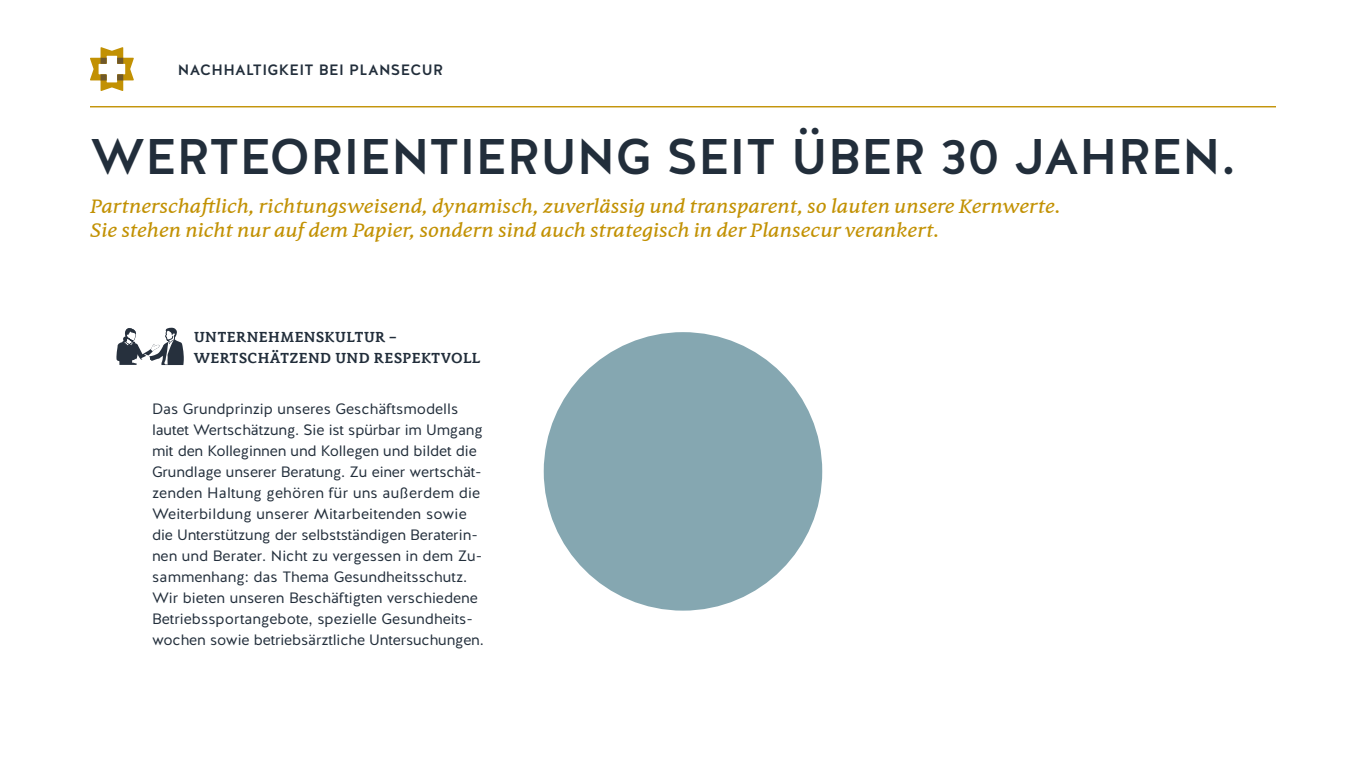
<style>
.page{position:relative;width:1366px;height:768px;background:#fff}
.page>*{position:absolute;margin:0;border:0;box-sizing:border-box;transform-origin:0 0}
.t1{font:500 50px "Halis GR";color:#222e3b}
.t2{font:italic 20px/24px "Filo Pro";color:#c29103}
.t3{font:15px/21px "Halis GR";color:#222e3b}
.t4{font:700 15px/21px "Filo Pro";letter-spacing:.03em;color:#222e3b}
.t5{font:500 15px "Halis GR";letter-spacing:.025em;color:#222e3b}
</style>
<div class="page">
<svg style="left:116px;top:328px;width:68px;height:37px"></svg>
<svg style="left:90px;top:47px;width:44px;height:44px"></svg>
<hr style="left:90px;top:106px;width:1186px;height:1px;background:#c29103">
<div style="left:544px;top:332px;width:278px;height:279px;background:#85a7b1;border-radius:50%"></div>
<p class="t5" style="left:178px;top:60px;width:267px">NACHHALTIGKEIT BEI PLANSECUR</p>
<h1 class="t1" style="left:90px;top:124px;width:1148px">WERTEORIENTIERUNG SEIT ÜBER 30 JAHREN.</h1>
<h2 class="t2" style="left:90px;top:194px;width:972px">Partnerschaftlich, richtungsweisend, dynamisch, zuverlässig und transparent, so lauten unsere Kernwerte.<br>Sie stehen nicht nur auf dem Papier, sondern sind auch strategisch in der Plansecur verankert.</h2>
<p class="t4" style="left:194px;top:326px;width:288px">UNTERNEHMENSKULTUR –<br>WERTSCHÄTZEND UND RESPEKTVOLL</p>
<p class="t3" style="left:152px;top:399px;width:333px">Das Grundprinzip unseres Geschäftsmodells lautet Wertschätzung. Sie ist spürbar im Umgang mit den Kolleginnen und Kollegen und bildet die Grundlage unserer Beratung. Zu einer wertschät&shy;zenden Haltung gehören für uns außerdem die Weiterbildung unserer Mitarbeitenden sowie die Unterstützung der selbstständigen Beraterin&shy;nen und Berater. Nicht zu vergessen in dem Zu&shy;sammenhang: das Thema Gesundheitsschutz.<br>Wir bieten unseren Beschäftigten verschiedene Betriebssportangebote, spezielle Gesundheits&shy;wochen sowie betriebsärztliche Untersuchungen.</p>
</div>
